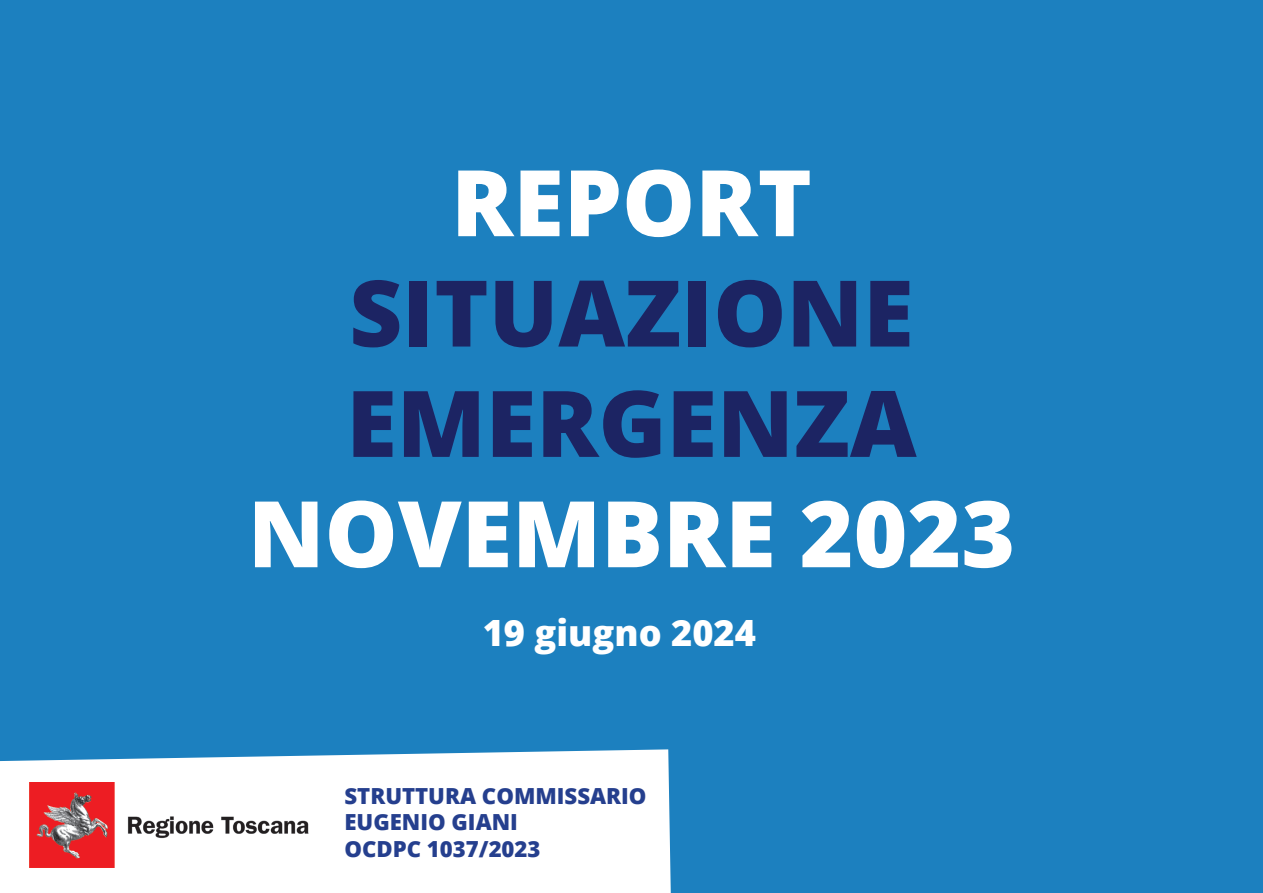
<style>
.page{position:relative;width:1263px;height:893px;background:#1c80bf}
.page>*{position:absolute;margin:0;border:0;box-sizing:border-box;transform-origin:0 0}
.t1{font:800 91.95px "Open Sans";color:#1c2463}
.t2{font:800 91.95px "Open Sans";color:#fff}
.t3{font:800 36.15px "Open Sans";color:#fff}
.t4{font:800 22.2px "Open Sans";color:#253f8e}
</style>
<div class="page">
<div style="left:0;top:749px;width:671px;height:144px;background:#fff"></div>
<img style="left:30px;top:782px;width:278px;height:85px">
<p class="t2" style="left:451px;top:133px;width:362px">REPORT</p>
<p class="t1" style="left:349px;top:243px;width:566px">SITUAZIONE</p>
<p class="t1" style="left:346px;top:353px;width:572px">EMERGENZA</p>
<p class="t2" style="left:248px;top:464px;width:769px">NOVEMBRE 2023</p>
<p class="t3" style="left:483px;top:606px;width:275px">19 giugno 2024</p>
<p class="t4" style="left:344px;top:779px;width:304px">STRUTTURA COMMISSARIO</p>
<p class="t4" style="left:344px;top:805px;width:175px">EUGENIO GIANI</p>
<p class="t4" style="left:344px;top:832px;width:198px">OCDPC 1037/2023</p>
</div>
